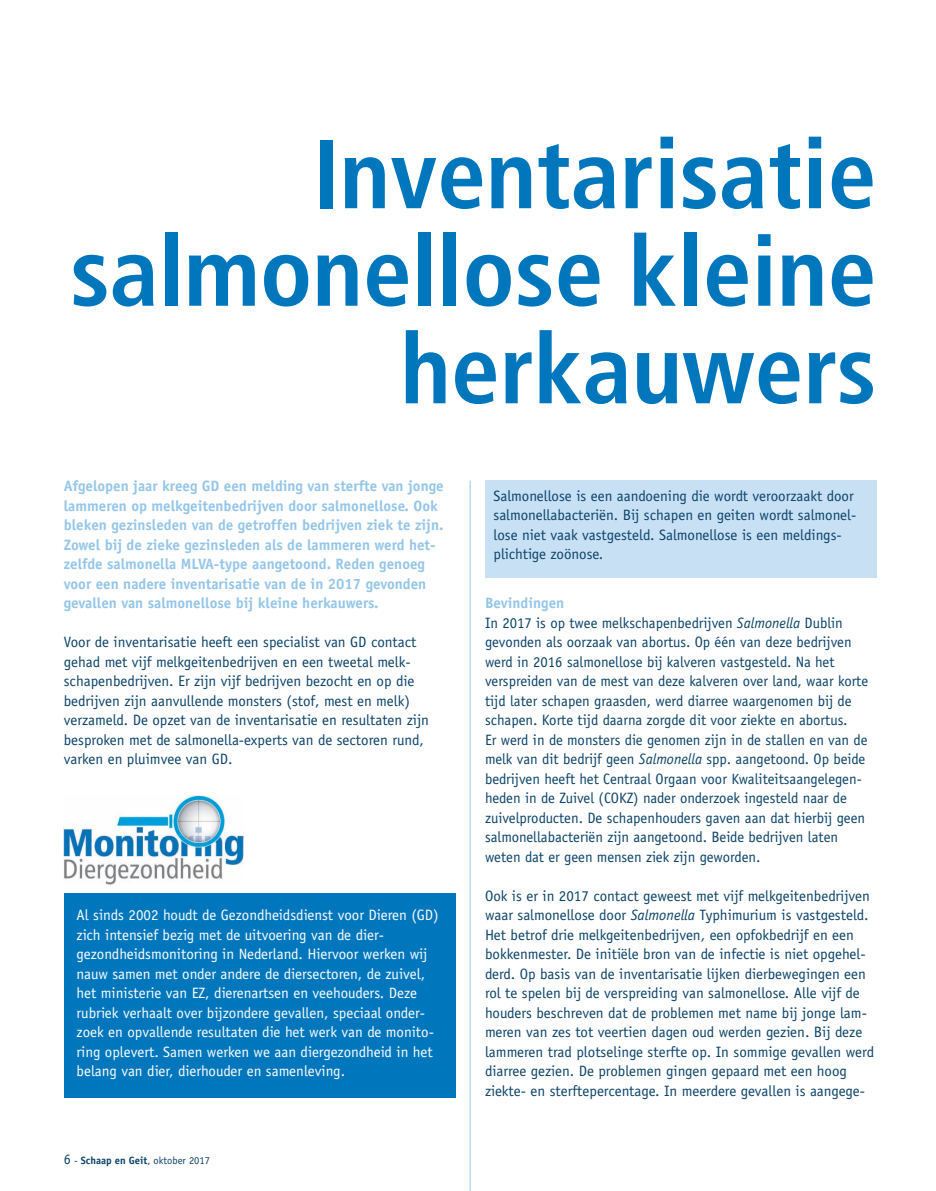
<style>
.page{position:relative;width:936px;height:1191px;background:#fff}
.page>*{position:absolute;margin:0;border:0;box-sizing:border-box;transform-origin:0 0}
.t1{font:700 condensed 97.5px/97.5px "Frutiger LT Std";color:#0077bd;text-align:right}
.t2{font:15px/19.5px "Officina Sans Std";color:#0c4369}
.t3{font:15px/19.5px "Officina Sans Std";color:#fdfdfd}
.t4{font:700 15px/19.5px "Officina Sans Std";color:#95c6ea}
.t5{font:10.5px "Officina Sans Std";color:#0c4369}
.s1{font-size:14.25px}
.s2{font-weight:700}
.s3{font-weight:700;color:#95c6ea}
.s4{font-style:italic}
</style>
<div class="page">
<hr style="left:470px;top:480px;width:1px;height:711px;background:#95c6ea">
<img style="left:64px;top:795px;width:179px;height:89px">
<div style="left:64px;top:893px;width:391px;height:204px;background:#0077bd"></div>
<div style="left:485px;top:480px;width:391px;height:98px;background:#c7e0f4"></div>
<p class="t1" style="left:70px;top:126px;width:807px">Inventarisatie salmonellose kleine herkauwers</p>
<p class="t4" style="left:64px;top:476px;width:381px">Afgelopen jaar kreeg GD een melding van sterfte van jonge lammeren op melkgeitenbedrijven door salmonellose. Ook bleken gezinsleden van de getroffen bedrijven ziek te zijn.<br>Zowel bij de zieke gezinsleden als de lammeren werd het&shy;zelfde salmonella MLVA-type aangetoond. Reden genoeg voor een nadere inventarisatie van de in 2017 gevonden gevallen van salmonellose bij kleine herkauwers.</p>
<p class="t2" style="left:64px;top:632px;width:367px">Voor de inventarisatie heeft een specialist van GD contact gehad met vijf melkgeitenbedrijven en een tweetal melk&shy;schapenbedrijven. Er zijn vijf bedrijven bezocht en op die bedrijven zijn aanvullende monsters (stof, mest en melk) verzameld. De opzet van de inventarisatie en resultaten zijn besproken met de salmonella-experts van de sectoren rund, varken en pluimvee van GD.</p>
<p class="t3" style="left:77px;top:905px;width:364px">Al sinds 2002 houdt de Gezondheidsdienst voor Dieren (GD) zich intensief bezig met de uitvoering van de dier&shy;gezondheidsmonitoring in Nederland. Hiervoor werken wij nauw samen met onder andere de diersectoren, de zuivel, het ministerie van EZ, dierenartsen en veehouders. Deze rubriek verhaalt over bijzondere gevallen, speciaal onder&shy;zoek en opvallende resultaten die het werk van de monito&shy;ring oplevert. Samen werken we aan diergezondheid in het belang van dier, dierhouder en samenleving.</p>
<p class="t5" style="left:64px;top:1154px;width:148px"><span class="s1">6</span> - <span class="s2">Schaap en Geit</span>, oktober 2017</p>
<p class="t2" style="left:493px;top:486px;width:364px">Salmonellose is een aandoening die wordt veroorzaakt door salmonellabacteriën. Bij schapen en geiten wordt salmonel&shy;lose niet vaak vastgesteld. Salmonellose is een meldings&shy;plichtige zoönose.</p>
<p class="t2" style="left:485px;top:593px;width:385px"><span class="s3">Bevindingen<br></span>In 2017 is op twee melkschapenbedrijven <span class="s4">Salmonella</span> Dublin gevonden als oorzaak van abortus. Op één van deze bedrijven werd in 2016 salmonellose bij kalveren vastgesteld. Na het verspreiden van de mest van deze kalveren over land, waar korte tijd later schapen graasden, werd diarree waargenomen bij de schapen. Korte tijd daarna zorgde dit voor ziekte en abortus.<br>Er werd in de monsters die genomen zijn in de stallen en van de melk van dit bedrijf geen <span class="s4">Salmonella</span> spp. aangetoond. Op beide bedrijven heeft het Centraal Orgaan voor Kwaliteitsaangelegen&shy;heden in de Zuivel (COKZ) nader onderzoek ingesteld naar de zuivelproducten. De schapenhouders gaven aan dat hierbij geen salmonellabacteriën zijn aangetoond. Beide bedrijven laten weten dat er geen mensen ziek zijn geworden.</p>
<p class="t2" style="left:485px;top:886px;width:390px">Ook is er in 2017 contact geweest met vijf melkgeitenbedrijven waar salmonellose door <span class="s4">Salmonella</span> Typhimurium is vastgesteld.<br>Het betrof drie melkgeitenbedrijven, een opfokbedrijf en een bokkenmester. De initiële bron van de infectie is niet opgehel&shy;derd. Op basis van de inventarisatie lijken dierbewegingen een rol te spelen bij de verspreiding van salmonellose. Alle vijf de houders beschreven dat de problemen met name bij jonge lam&shy;meren van zes tot veertien dagen oud werden gezien. Bij deze lammeren trad plotselinge sterfte op. In sommige gevallen werd diarree gezien. De problemen gingen gepaard met een hoog ziekte- en sterftepercentage. In meerdere gevallen is aangege-</p>
</div>
